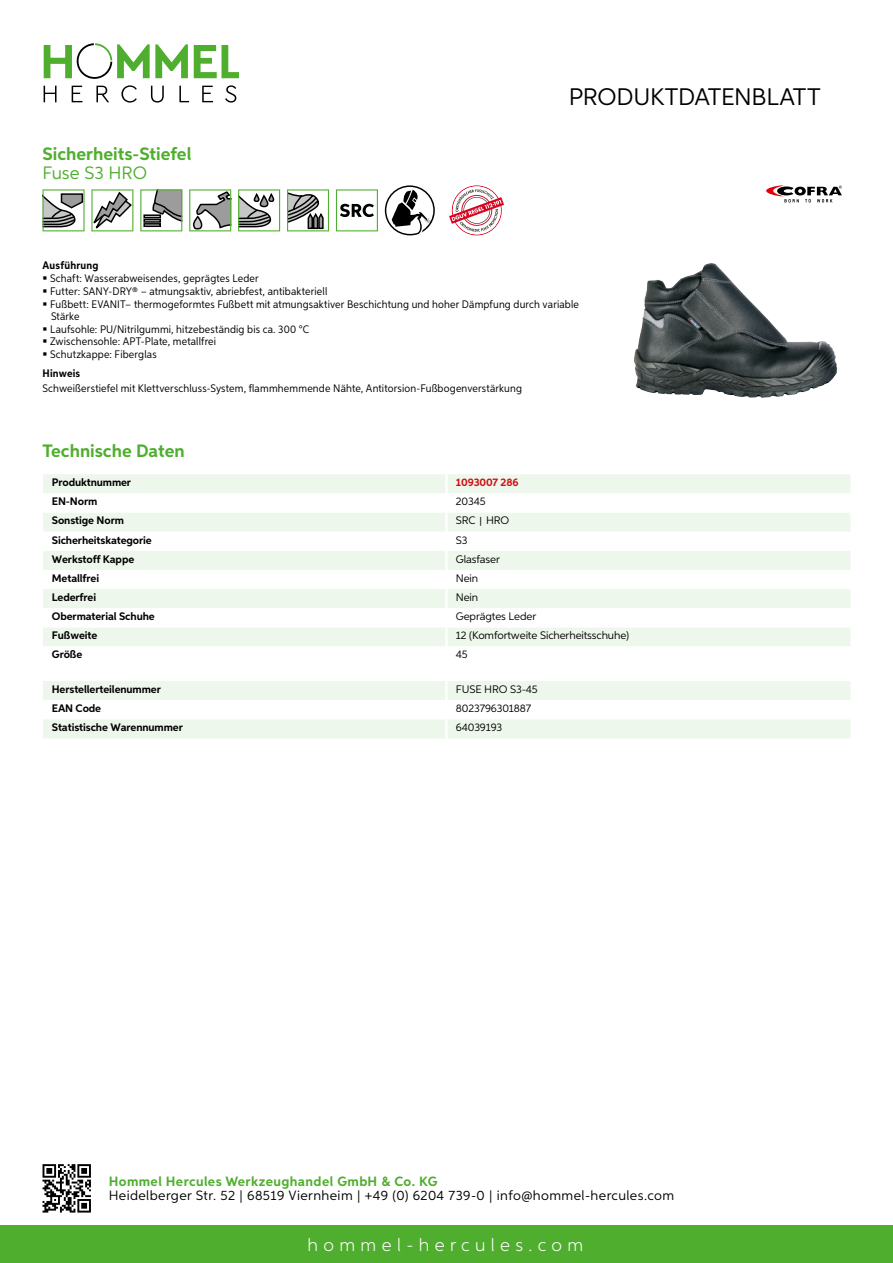
<style>
.page{position:relative;width:893px;height:1263px;background:#fff}
.page>*{position:absolute;margin:0;border:0;box-sizing:border-box;transform-origin:0 0}
.t1{font:24px "Aspira";letter-spacing:-.01em;color:#000}
.t2{font:700 18px "Aspira";color:#50ae2f}
.t3{font:300 18px "Aspira";letter-spacing:.3em;color:#fff}
.t4{font:18px "Aspira";color:#50ae2f}
.t5{font:13.5px "Aspira";letter-spacing:.03em;color:#000}
.t6{font:700 13.5px "Aspira";letter-spacing:.03em;color:#50ae2f}
.t7{font:10.95px/12.6px "Aspira Nar";letter-spacing:.015em;color:#000}
.t8{font:700 10.95px "Aspira";letter-spacing:-.01em;color:#000}
.t9{font:10.95px "Aspira";letter-spacing:-.01em;color:#000}
.t10{font:700 10.95px "Aspira Nar";letter-spacing:.02em;color:#000}
.t11{font:700 10.95px "Aspira";letter-spacing:-.01em;color:#cd1013}
.s1{font-family:"Wuerth Global";font-size:10.5px}
</style>
<div class="page">
<div style="left:0;top:1226px;width:893px;height:37px;background:#50ae2f"></div>
<svg style="left:43px;top:1164px;width:48px;height:48px"></svg>
<svg style="left:194px;top:45px;width:45px;height:33px"></svg>
<svg style="left:44px;top:43px;width:144px;height:36px"></svg>
<svg style="left:44px;top:86px;width:13px;height:16px"></svg>
<svg style="left:72px;top:86px;width:10px;height:16px"></svg>
<svg style="left:96px;top:86px;width:13px;height:16px"></svg>
<svg style="left:121px;top:85px;width:16px;height:18px"></svg>
<svg style="left:151px;top:86px;width:13px;height:17px"></svg>
<svg style="left:179px;top:86px;width:10px;height:16px"></svg>
<svg style="left:202px;top:86px;width:11px;height:16px"></svg>
<svg style="left:225px;top:85px;width:11px;height:18px"></svg>
<div style="left:43px;top:474px;width:807px;height:19px;background:#eef7eb"></div>
<svg style="left:43px;top:513px;width:807px;height:133px;fill:#eef7eb"></svg>
<hr style="left:445px;top:474px;width:3px;height:19px;background:#fff">
<hr style="left:445px;top:512px;width:3px;height:20px;background:#fff">
<hr style="left:445px;top:532px;width:3px;height:19px;background:#fff">
<hr style="left:445px;top:551px;width:3px;height:19px;background:#fff">
<hr style="left:445px;top:570px;width:3px;height:19px;background:#fff">
<hr style="left:445px;top:589px;width:3px;height:19px;background:#fff">
<hr style="left:445px;top:608px;width:3px;height:19px;background:#fff">
<hr style="left:445px;top:627px;width:3px;height:19px;background:#fff">
<svg style="left:43px;top:681px;width:807px;height:57px"></svg>
<hr style="left:445px;top:719px;width:3px;height:19px;background:#fff">
<svg style="left:43px;top:189px;width:90px;height:42px"></svg>
<svg style="left:140px;top:189px;width:42px;height:42px"></svg>
<svg style="left:189px;top:189px;width:42px;height:42px"></svg>
<svg style="left:238px;top:189px;width:42px;height:42px"></svg>
<svg style="left:287px;top:189px;width:42px;height:42px"></svg>
<svg style="left:336px;top:189px;width:42px;height:42px"></svg>
<svg style="left:385px;top:185px;width:50px;height:50px"></svg>
<svg style="left:449px;top:185px;width:55px;height:50px"></svg>
<img style="left:634px;top:263px;width:204px;height:135px">
<svg style="left:766px;top:185px;width:76px;height:17px"></svg>
<h2 class="t2" style="left:43px;top:142px;width:150px">Sicherheits-Stiefel</h2>
<h2 class="t4" style="left:43px;top:162px;width:92px">Fuse S3 HRO</h2>
<h1 class="t1" style="left:569px;top:82px;width:253px">Produktdatenblatt</h1>
<p class="t10" style="left:43px;top:259px;width:58px">Ausführung</p>
<p class="t7" style="left:50px;top:272px;width:530px">Schaft: Wasserabweisendes, geprägtes Leder<br>Futter: SANY-DRY® – atmungsaktiv, abriebfest, antibakteriell<br>Fußbett: EVANIT– thermogeformtes Fußbett mit atmungsaktiver Beschichtung und hoher Dämpfung durch variable Stärke<br>Laufsohle: PU/Nitrilgummi, hitzebeständig bis ca. 300 °C<br>Zwischensohle: APT-Plate, metallfrei<br>Schutzkappe: Fiberglas</p>
<p class="t10" style="left:43px;top:367px;width:39px">Hinweis</p>
<p class="t7" style="left:43px;top:382px;width:481px">Schweißerstiefel mit Klettverschluss-System, flammhemmende Nähte, Antitorsion-Fußbogenverstärkung</p>
<h2 class="t2" style="left:43px;top:440px;width:144px">Technische Daten</h2>
<p class="t8" style="left:52px;top:476px;width:81px">Produktnummer</p>
<p class="t11" style="left:456px;top:476px;width:64px">1093007 286</p>
<p class="t8" style="left:52px;top:495px;width:47px">EN-Norm</p>
<p class="t9" style="left:456px;top:495px;width:31px">20345</p>
<p class="t8" style="left:52px;top:514px;width:74px">Sonstige Norm</p>
<p class="t9" style="left:456px;top:514px;width:47px">SRC <span class="s1">|</span> HRO</p>
<p class="t8" style="left:52px;top:533px;width:101px">Sicherheitskategorie</p>
<p class="t9" style="left:456px;top:533px;width:13px">S3</p>
<p class="t8" style="left:52px;top:552px;width:84px">Werkstoff Kappe</p>
<p class="t9" style="left:456px;top:552px;width:46px">Glasfaser</p>
<p class="t8" style="left:52px;top:571px;width:49px">Metallfrei</p>
<p class="t9" style="left:456px;top:571px;width:24px">Nein</p>
<p class="t8" style="left:52px;top:590px;width:46px">Lederfrei</p>
<p class="t9" style="left:456px;top:590px;width:24px">Nein</p>
<p class="t8" style="left:52px;top:610px;width:104px">Obermaterial Schuhe</p>
<p class="t9" style="left:456px;top:610px;width:82px">Geprägtes Leder</p>
<p class="t8" style="left:52px;top:629px;width:47px">Fußweite</p>
<p class="t9" style="left:456px;top:629px;width:175px">12 (Komfortweite Sicherheitsschuhe)</p>
<p class="t8" style="left:52px;top:648px;width:32px">Größe</p>
<p class="t9" style="left:456px;top:648px;width:13px">45</p>
<p class="t8" style="left:52px;top:682px;width:111px">Herstellerteilenummer</p>
<p class="t9" style="left:456px;top:682px;width:83px">FUSE HRO S3-45</p>
<p class="t8" style="left:52px;top:701px;width:51px">EAN Code</p>
<p class="t9" style="left:456px;top:702px;width:77px">8023796301887</p>
<p class="t8" style="left:52px;top:721px;width:132px">Statistische Warennummer</p>
<p class="t9" style="left:456px;top:721px;width:48px">64039193</p>
<p class="t6" style="left:109px;top:1172px;width:330px">Hommel Hercules Werkzeughandel GmbH &amp; Co. KG</p>
<p class="t5" style="left:109px;top:1187px;width:567px">Heidelberger Str. 52 | 68519 Viernheim | +49 (0) 6204 739-0 | info@hommel-hercules.com</p>
<h2 class="t3" style="left:307px;top:1234px;width:277px">hommel-hercules.com</h2>
</div>
